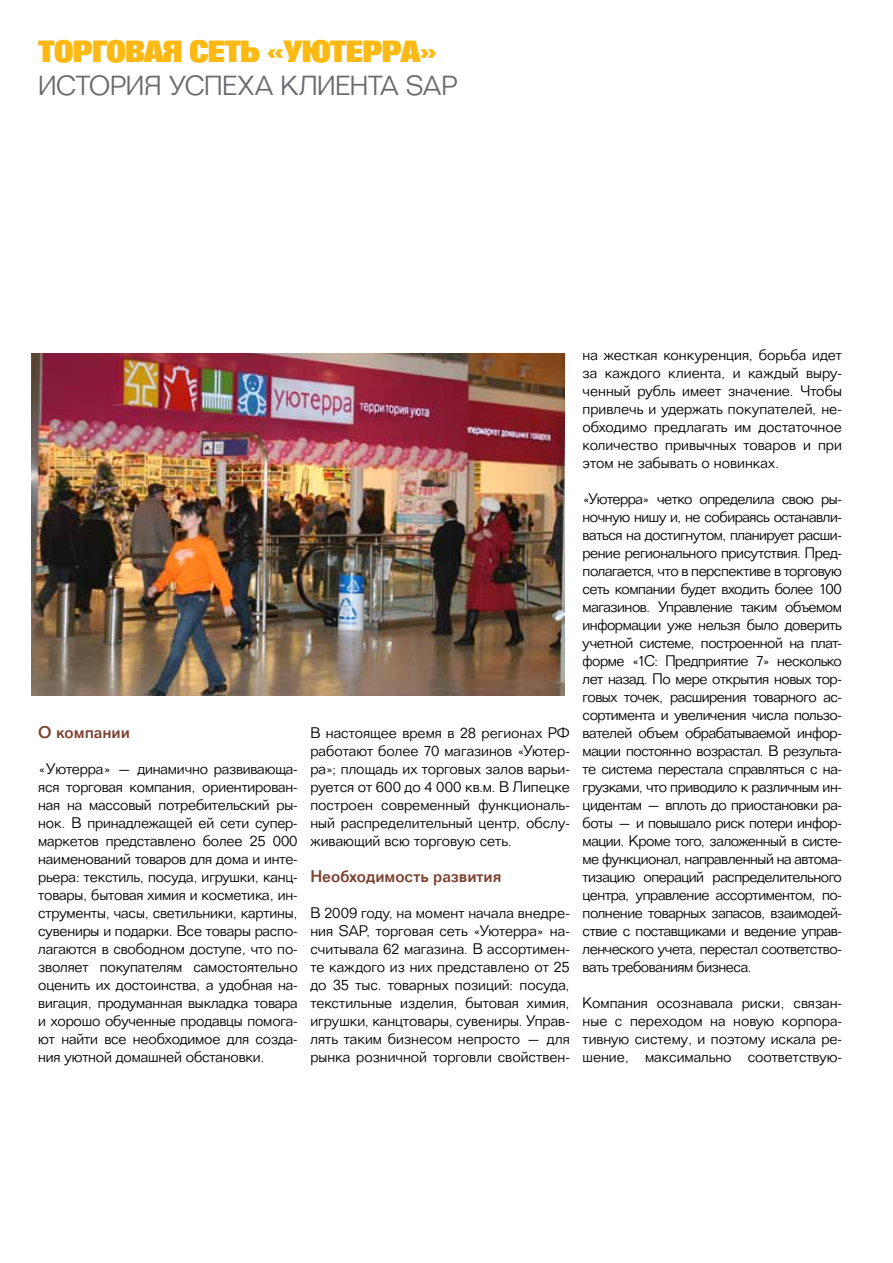
<style>
.page{position:relative;width:893px;height:1263px;background:#fff}
.page>*{position:absolute;margin:0;border:0;box-sizing:border-box;transform-origin:0 0}
.t1{font:30px "SAP Sans 2007 Extra Bold Cond";letter-spacing:-.025em;color:#fdb913}
.t2{font:300 27px "SAP Sans 2007";letter-spacing:.015em;color:#696a6d}
.t3{font:500 16.5px "SAP Sans 2007";color:#7c3f2e}
.t4{font:300 15px/18px "SAP Sans 2007";color:#000;text-align:justify}
</style>
<div class="page">
<img style="left:31px;top:353px;width:533px;height:342px">
<h1 class="t1" style="left:38px;top:33px;width:400px">Торговая сеть «Уютерра»</h1>
<h2 class="t2" style="left:38px;top:69px;width:421px">история успеха клиента sap</h2>
<p class="t3" style="left:38px;top:723px;width:93px">О компании</p>
<p class="t4" style="left:38px;top:760px;width:261px">«Уютерра» — динамично развивающа&shy;яся торговая компания, ориентирован&shy;ная на массовый потребительский ры&shy;нок. В принадлежащей ей сети супер&shy;маркетов представлено более 25 000 наименований товаров для дома и инте&shy;рьера: текстиль, посуда, игрушки, канц&shy;товары, бытовая химия и косметика, ин&shy;струменты, часы, светильники, картины, сувениры и подарки. Все товары распо&shy;лагаются в свободном доступе, что по&shy;зволяет покупателям самостоятельно оценить их достоинства, а удобная на&shy;вигация, продуманная выкладка товара и хорошо обученные продавцы помога&shy;ют найти все необходимое для созда&shy;ния уютной домашней обстановки.</p>
<p class="t4" style="left:310px;top:724px;width:261px">В настоящее время в 28 регионах РФ работают более 70 магазинов «Уютер&shy;ра»; площадь их торговых залов варьи&shy;руется от 600 до 4 000 кв.м. В Липецке построен современный функциональ&shy;ный распределительный центр, обслу&shy;живающий всю торговую сеть.</p>
<p class="t3" style="left:310px;top:867px;width:193px">Необходимость развития</p>
<p class="t4" style="left:310px;top:904px;width:261px">В 2009 году, на момент начала внедре&shy;ния SAP, торговая сеть «Уютерра» на&shy;считывала 62 магазина. В ассортимен&shy;те каждого из них представлено от 25 до 35 тыс. товарных позиций: посуда, текстильные изделия, бытовая химия, игрушки, канцтовары, сувениры. Управ&shy;лять таким бизнесом непросто — для рынка розничной торговли свойствен-</p>
<p class="t4" style="left:583px;top:346px;width:261px">на жесткая конкуренция, борьба идет за каждого клиента, и каждый выру&shy;ченный рубль имеет значение. Чтобы привлечь и удержать покупателей, не&shy;обходимо предлагать им достаточное количество привычных товаров и при этом не забывать о новинках.</p>
<p class="t4" style="left:583px;top:490px;width:261px">«Уютерра» четко определила свою ры&shy;ночную нишу и, не собираясь останавли&shy;ваться на достигнутом, планирует расши&shy;рение регионального присутствия. Пред&shy;полагается, что в перспективе в торговую сеть компании будет входить более 100 магазинов. Управление таким объемом информации уже нельзя было доверить учетной системе, построенной на плат&shy;форме «1С: Предприятие 7» несколько лет назад. По мере открытия новых тор&shy;говых точек, расширения товарного ас&shy;сортимента и увеличения числа пользо&shy;вателей объем обрабатываемой инфор&shy;мации постоянно возрастал. В результа&shy;те система перестала справляться с на&shy;грузками, что приводило к различным ин&shy;цидентам — вплоть до приостановки ра&shy;боты — и повышало риск потери инфор&shy;мации. Кроме того, заложенный в систе&shy;ме функционал, направленный на автома&shy;тизацию операций распределительного центра, управление ассортиментом, по&shy;полнение товарных запасов, взаимодей&shy;ствие с поставщиками и ведение управ&shy;ленческого учета, перестал соответство&shy;вать требованиям бизнеса.</p>
<p class="t4" style="left:583px;top:994px;width:261px">Компания осознавала риски, связан&shy;ные с переходом на новую корпора&shy;тивную систему, и поэтому искала ре&shy;шение, максимально соответствую-</p>
</div>
